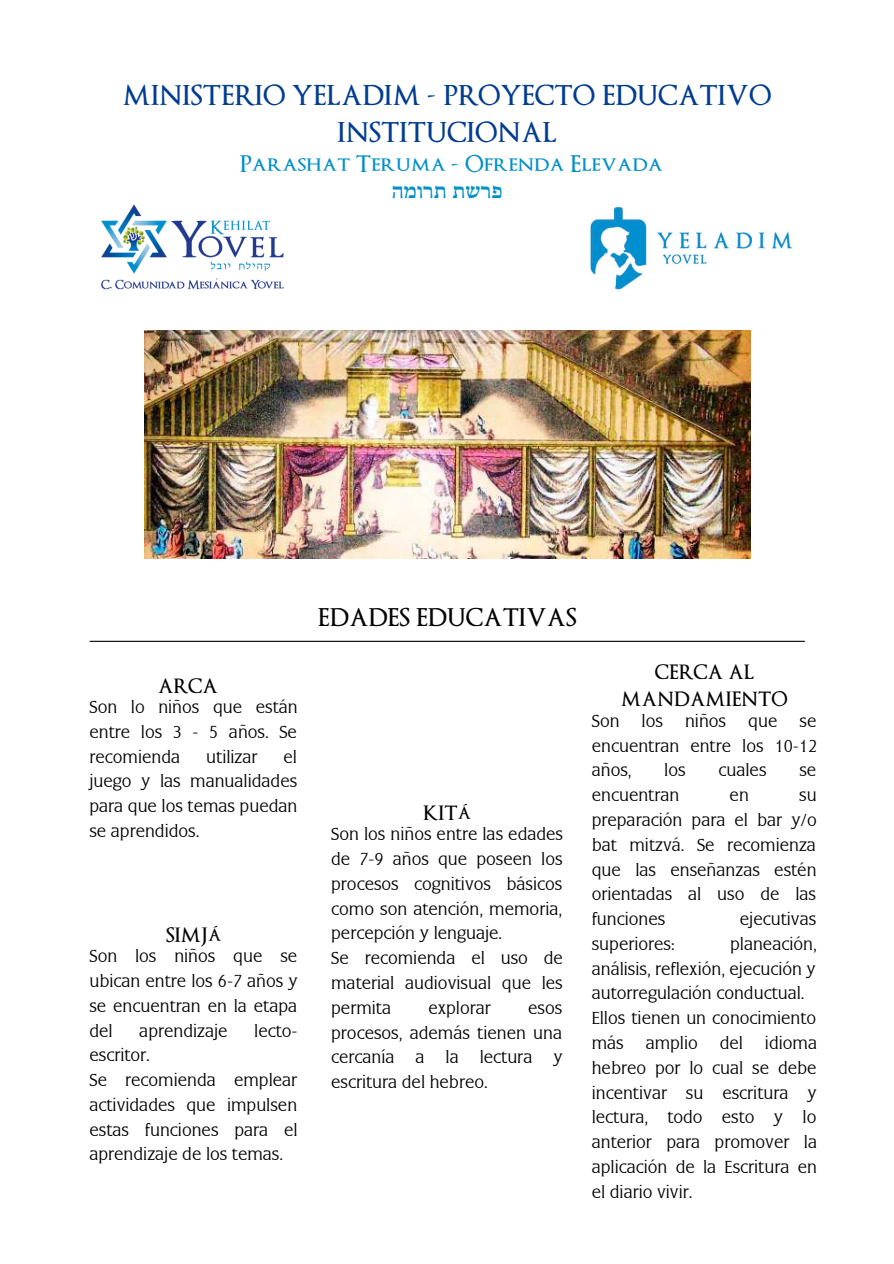
<style>
.page{position:relative;width:894px;height:1264px;background:#fff}
.page>*{position:absolute;margin:0;border:0;box-sizing:border-box;transform-origin:0 0}
.t1{font:600 27px/37.2px "Optimus Princeps";color:#003c8f;text-align:center}
.t2{font:700 25.5px "Adobe Hebrew";color:#008fc8}
.t3{font:600 24px "Optimus Princeps";color:#000}
.t4{font:600 22.5px "Optimus Princeps";color:#008fc8}
.t5{font:600 19.5px/27px "Optimus Princeps";color:#000;text-align:center}
.t6{font:18px/24.8px "Flare Light Gothic";color:#000;text-align:justify}
</style>
<div class="page">
<img style="left:101px;top:204px;width:183px;height:86px">
<img style="left:590px;top:206px;width:203px;height:84px">
<hr style="left:90px;top:640px;width:714px;height:2px;background:#000">
<img style="left:144px;top:330px;width:606px;height:228px">
<p class="t1" style="left:123px;top:77px;width:650px">MINISTERIO YELADIM - PROYECTO EDUCATIVO<br>INSTITUCIONAL</p>
<p class="t4" style="left:240px;top:152px;width:424px">Parashat Terumá - Ofrenda Elevada</p>
<p class="t2" style="left:391px;top:179px;width:112px">תר ו מה פרשת</p>
<p class="t5" style="left:158px;top:672px;width:62px">ARCA</p>
<p class="t6" style="left:89px;top:696px;width:210px">Son lo niños que están entre los 3 - 5 años. Se recomienda</p>
<p class="t6" style="left:206px;top:745px;width:53px">utilizar</p>
<p class="t6" style="left:89px;top:745px;width:209px;text-indent:194px">el juego y las manualidades para que los temas puedan se aprendidos.</p>
<p class="t5" style="left:166px;top:921px;width:57px">SIMJÁ</p>
<p class="t6" style="left:89px;top:945px;width:210px">Son los niños que se ubican entre los 6-7 años y se encuentran en la etapa del</p>
<p class="t6" style="left:139px;top:1019px;width:90px">aprendizaje</p>
<p class="t6" style="left:254px;top:1019px;width:45px">lecto-</p>
<p class="t6" style="left:89px;top:1044px;width:62px">escritor.</p>
<p class="t6" style="left:89px;top:1068px;width:210px">Se recomienda emplear actividades que impulsen estas funciones para el aprendizaje de los temas.</p>
<p class="t3" style="left:318px;top:604px;width:260px">EDADES EDUCATIVAS</p>
<p class="t5" style="left:423px;top:800px;width:49px">KITÁ</p>
<p class="t6" style="left:331px;top:823px;width:233px">Son los niños entre las edades de 7-9 años que poseen los procesos cognitivos básicos como son atención, memoria, percepción y lenguaje.</p>
<p class="t6" style="left:331px;top:947px;width:233px">Se recomienda el uso de material audiovisual que les permita</p>
<p class="t6" style="left:428px;top:996px;width:64px">explorar</p>
<p class="t6" style="left:331px;top:996px;width:233px;text-indent:197px">esos procesos, además tienen una cercanía a la lectura y escritura del hebreo.</p>
<p class="t5" style="left:621px;top:659px;width:168px">CERCA AL<br>MANDAMIENTO</p>
<p class="t6" style="left:591px;top:709px;width:227px">Son los niños que se encuentran entre los 10-12 años,</p>
<p class="t6" style="left:664px;top:759px;width:23px">los</p>
<p class="t6" style="left:718px;top:759px;width:50px">cuales</p>
<p class="t6" style="left:799px;top:759px;width:18px">se</p>
<p class="t6" style="left:591px;top:784px;width:89px">encuentran</p>
<p class="t6" style="left:729px;top:784px;width:21px">en</p>
<p class="t6" style="left:591px;top:784px;width:226px;text-indent:207px">su preparación para el bar y/o bat mitzvá. Se recomienza que las enseñanzas estén orientadas al uso de las funciones</p>
<p class="t6" style="left:739px;top:907px;width:78px">ejecutivas</p>
<p class="t6" style="left:591px;top:932px;width:226px;text-indent:138px">planeación, análisis, reflexión, ejecución y autorregulación conductual.</p>
<p class="t6" style="left:591px;top:1007px;width:227px">Ellos tienen un conocimiento más amplio del idioma hebreo por lo cual se debe incentivar su escritura y lectura, todo esto y lo anterior para promover la aplicación de la Escritura en el diario vivir.</p>
<p class="t6" style="left:591px;top:932px;width:84px">superiores:</p>
</div>
